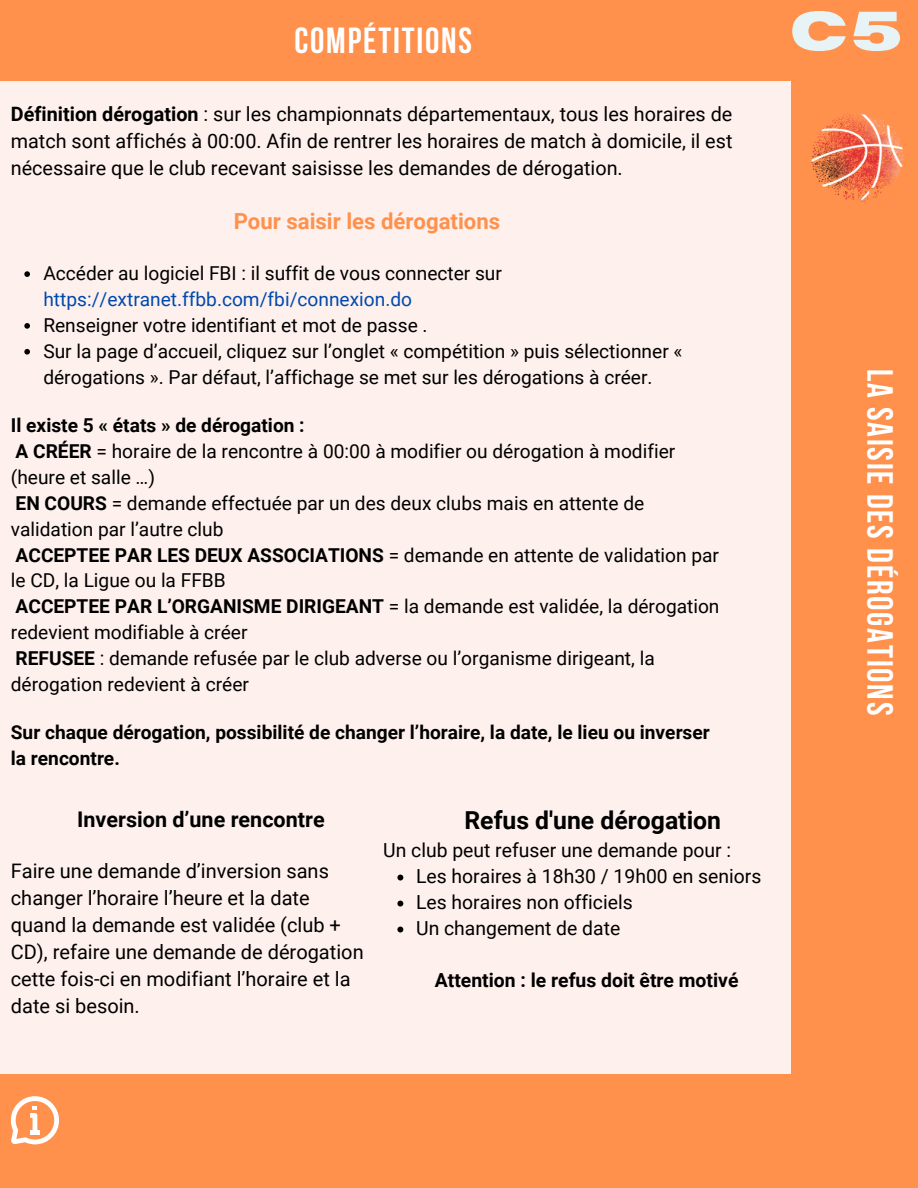
<style>
.page{position:relative;width:918px;height:1188px;background:#ff914d}
.page>*{position:absolute;margin:0;border:0;box-sizing:border-box;transform-origin:0 0}
.t1{font:700 55.05px "Horizon";color:#e7f3f5}
.t2{font:700 36.15px "Bebas Neue";letter-spacing:.05em;color:#fff}
.t3{font:700 24.75px "Roboto";color:#000}
.t4{font:700 22.2px "Roboto";color:#ff914d}
.t5{font:700 21.6px "Roboto";color:#000}
.t6{font:19.95px/27px "Roboto";color:#000}
.t7{font:19.8px/27px "Roboto";color:#000;text-align:justify}
.t8{font:19.35px "Roboto";color:#000}
.t9{font:700 19.35px "Roboto";color:#000}
.t10{font:19.2px/25.8px "Roboto";color:#000}
.t11{font:700 19.2px/25.8px "Roboto";color:#000}
.s1{font-weight:700}
.s2{color:#004aad}
</style>
<div class="page">
<div style="left:0;top:81px;width:790px;height:992px;background:#fef0ec"></div>
<img style="left:811px;top:114px;width:93px;height:88px">
<svg style="left:11px;top:1096px;width:48px;height:49px"></svg>
<svg style="left:24px;top:271px;width:6px;height:6px"></svg>
<svg style="left:24px;top:323px;width:6px;height:6px"></svg>
<svg style="left:24px;top:349px;width:6px;height:6px"></svg>
<svg style="left:397px;top:875px;width:6px;height:6px"></svg>
<svg style="left:397px;top:901px;width:6px;height:6px"></svg>
<svg style="left:397px;top:927px;width:6px;height:5px"></svg>
<p class="t2" style="left:294px;top:26px;width:179px">COMPÉTITIONS</p>
<p class="t1" style="left:790px;top:4px;width:113px">C5</p>
<p class="t7" style="left:11px;top:101px;width:723px"><span class="s1">Définition dérogation</span> : sur les championnats départementaux, tous les horaires de match sont affichés à 00:00. Afin de rentrer les horaires de match à domicile, il est nécessaire que le club recevant saisisse les demandes de dérogation.</p>
<p class="t4" style="left:234px;top:208px;width:268px">Pour saisir les dérogations</p>
<p class="t10" style="left:43px;top:261px;width:460px">Accéder au logiciel FBI : il suffit de vous connecter sur <span class="s2">https://extranet.ffbb.com/fbi/connexion.do</span></p>
<p class="t10" style="left:43px;top:313px;width:386px">Renseigner votre identifiant et mot de passe .</p>
<p class="t10" style="left:43px;top:338px;width:641px">Sur la page d’accueil, cliquez sur l’onglet « compétition » puis sélectionner « dérogations ». Par défaut, l’affichage se met sur les dérogations à créer.</p>
<p class="t11" style="left:11px;top:413px;width:295px">Il existe 5 « états » de dérogation :</p>
<p class="t10" style="left:11px;top:439px;width:666px"><span class="s1">A CRÉER</span> = horaire de la rencontre à 00:00 à modifier ou dérogation à modifier (heure et salle …)</p>
<p class="t10" style="left:11px;top:490px;width:635px"><span class="s1">EN COURS</span> = demande effectuée par un des deux clubs mais en attente de validation par l’autre club</p>
<p class="t10" style="left:11px;top:542px;width:710px"><span class="s1">ACCEPTEE PAR LES DEUX ASSOCIATIONS</span> = demande en attente de validation par le CD, la Ligue ou la FFBB</p>
<p class="t10" style="left:11px;top:594px;width:710px"><span class="s1">ACCEPTEE PAR L’ORGANISME DIRIGEANT</span> = la demande est validée, la dérogation redevient modifiable à créer</p>
<p class="t10" style="left:11px;top:646px;width:645px"><span class="s1">REFUSEE</span> : demande refusée par le club adverse ou l’organisme dirigeant, la dérogation redevient à créer</p>
<p class="t11" style="left:11px;top:720px;width:700px">Sur chaque dérogation, possibilité de changer l’horaire, la date, le lieu ou inverser la rencontre.</p>
<p class="t5" style="left:77px;top:807px;width:249px">Inversion d’une rencontre</p>
<p class="t6" style="left:11px;top:858px;width:320px">Faire une demande d’inversion sans changer l’horaire l’heure et la date</p>
<p class="t6" style="left:11px;top:912px;width:354px">quand la demande est validée (club + CD), refaire une demande de dérogation cette fois-ci en modifiant l’horaire et la date si besoin.</p>
<p class="t3" style="left:465px;top:806px;width:258px">Refus d'une dérogation</p>
<p class="t8" style="left:383px;top:839px;width:350px">Un club peut refuser une demande pour :</p>
<p class="t8" style="left:416px;top:865px;width:347px">Les horaires à 18h30 / 19h00 en seniors</p>
<p class="t8" style="left:416px;top:891px;width:218px">Les horaires non officiels</p>
<p class="t8" style="left:416px;top:917px;width:206px">Un changement de date</p>
<p class="t9" style="left:435px;top:969px;width:305px">Attention : le refus doit être motivé</p>
<p class="t2" style="left:895px;top:369px;width:348px;rotate:90deg">LA SAISIE DES DÉROGATIONS</p>
</div>
